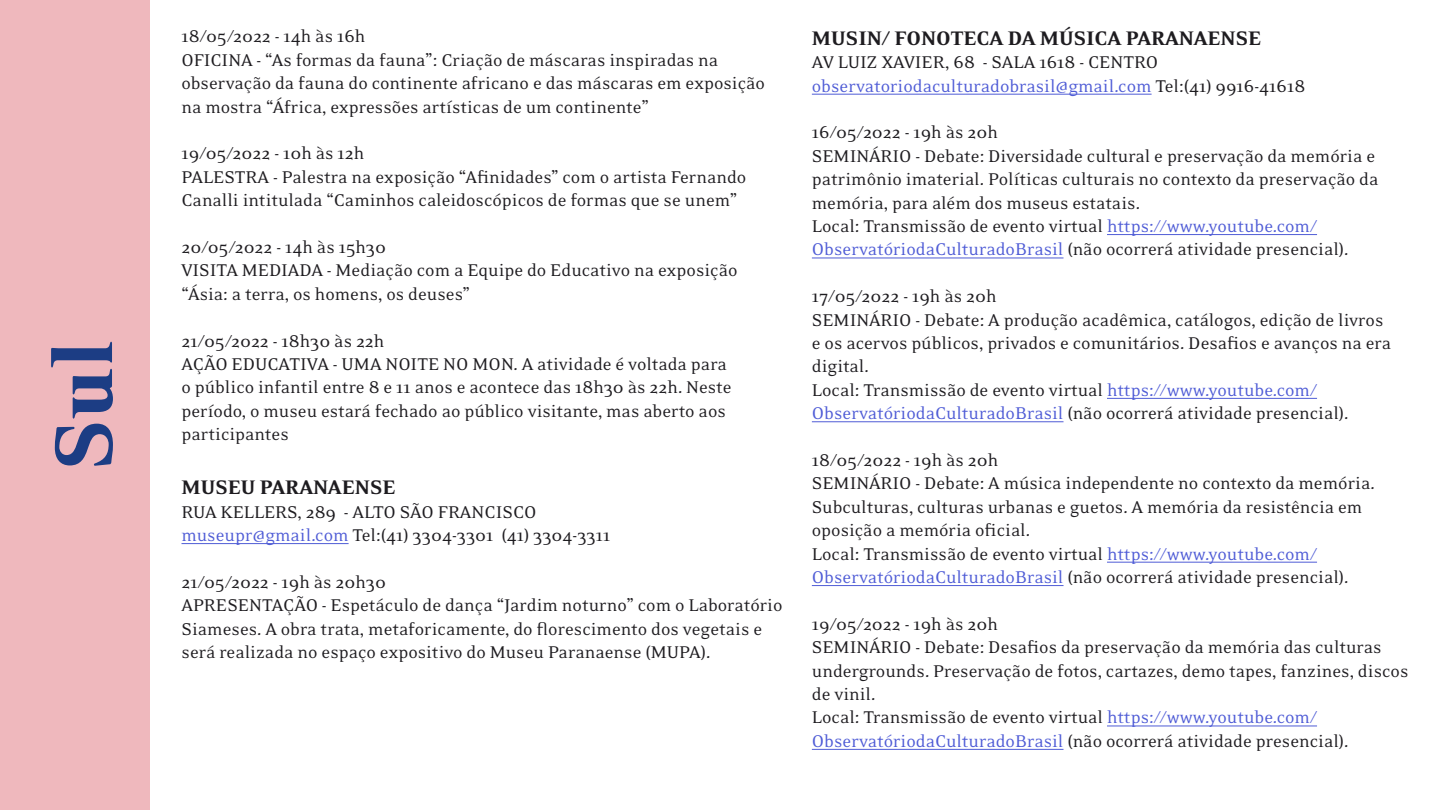
<style>
.page{position:relative;width:1440px;height:810px;background:#fff}
.page>*{position:absolute;margin:0;border:0;box-sizing:border-box;transform-origin:0 0}
.t1{font:900 93.75px "Eidetic Neo OT";color:#1c3d84}
.Museu_-_Negritado{font:900 22.5px "Eidetic Neo OT";color:#1e1c20}
.Texto_Corrido{font:19.5px/23.4px "Eidetic Neo OT";color:#1e1c20}
.s1{color:#4f5cd6}
</style>
<div class="page">
<hr style="left:182px;top:543px;width:167px;height:1px;background:#4f5cd6">
<hr style="left:812px;top:94px;width:340px;height:1px;background:#4f5cd6">
<hr style="left:1107px;top:234px;width:210px;height:1px;background:#4f5cd6">
<hr style="left:812px;top:258px;width:252px;height:1px;background:#4f5cd6">
<hr style="left:1107px;top:398px;width:210px;height:1px;background:#4f5cd6">
<hr style="left:812px;top:422px;width:252px;height:1px;background:#4f5cd6">
<hr style="left:1107px;top:562px;width:210px;height:1px;background:#4f5cd6">
<hr style="left:812px;top:585px;width:252px;height:1px;background:#4f5cd6">
<hr style="left:1107px;top:726px;width:210px;height:1px;background:#4f5cd6">
<hr style="left:812px;top:749px;width:252px;height:1px;background:#4f5cd6">
<div style="left:0;top:0;width:150px;height:810px;background:#efb8bd"></div>
<p class="t1" style="left:36px;top:471px;width:133px;rotate:-90deg">Sul</p>
<p class="Texto_Corrido" style="left:182px;top:25px;width:585px">18/05/2022 - 14h às 16h<br>OFICINA - “As formas da fauna”: Criação de máscaras inspiradas na observação da fauna do continente africano e das máscaras em exposição na mostra “África, expressões artísticas de um continente”</p>
<p class="Texto_Corrido" style="left:182px;top:142px;width:566px">19/05/2022 - 10h às 12h<br>PALESTRA - Palestra na exposição “Afinidades” com o artista Fernando<br>Canalli intitulada “Caminhos caleidoscópicos de formas que se unem”</p>
<p class="Texto_Corrido" style="left:182px;top:236px;width:558px">20/05/2022 - 14h às 15h30<br>VISITA MEDIADA - Mediação com a Equipe do Educativo na exposição “Ásia: a terra, os homens, os deuses”</p>
<p class="Texto_Corrido" style="left:182px;top:330px;width:552px">21/05/2022 - 18h30 às 22h<br>AÇÃO EDUCATIVA - UMA NOITE NO MON. A atividade é voltada para o público infantil entre 8 e 11 anos e acontece das 18h30 às 22h. Neste período, o museu estará fechado ao público visitante, mas aberto aos participantes</p>
<p class="Museu_-_Negritado" style="left:182px;top:476px;width:215px">MUSEU PARANAENSE</p>
<p class="Texto_Corrido" style="left:182px;top:501px;width:431px">RUA KELLERS, 289 - ALTO SÃO FRANCISCO <span class="s1">museupr@gmail.com</span> Tel:(41) 3304-3301 (41) 3304-3311</p>
<p class="Texto_Corrido" style="left:182px;top:571px;width:603px">21/05/2022 - 19h às 20h30<br>APRESENTAÇÃO - Espetáculo de dança “Jardim noturno” com o Laboratório Siameses. A obra trata, metaforicamente, do florescimento dos vegetais e será realizada no espaço expositivo do Museu Paranaense (MUPA).</p>
<p class="Museu_-_Negritado" style="left:812px;top:26px;width:451px">MUSIN/ FONOTECA DA MÚSICA PARANAENSE</p>
<p class="Texto_Corrido" style="left:812px;top:51px;width:495px">AV LUIZ XAVIER, 68 - SALA 1618 - CENTRO <span class="s1">observatoriodaculturadobrasil@gmail.com</span> Tel:(41) 9916-41618</p>
<p class="Texto_Corrido" style="left:812px;top:121px;width:568px">16/05/2022 - 19h às 20h<br>SEMINÁRIO - Debate: Diversidade cultural e preservação da memória e patrimônio imaterial. Políticas culturais no contexto da preservação da memória, para além dos museus estatais.<br>Local: Transmissão de evento virtual <span class="s1">https://www.youtube.com/ ObservatóriodaCulturadoBrasil</span> (não ocorrerá atividade presencial).</p>
<p class="Texto_Corrido" style="left:812px;top:285px;width:581px">17/05/2022 - 19h às 20h<br>SEMINÁRIO - Debate: A produção acadêmica, catálogos, edição de livros e os acervos públicos, privados e comunitários. Desafios e avanços na era digital.<br>Local: Transmissão de evento virtual <span class="s1">https://www.youtube.com/ ObservatóriodaCulturadoBrasil</span> (não ocorrerá atividade presencial).</p>
<p class="Texto_Corrido" style="left:812px;top:449px;width:564px">18/05/2022 - 19h às 20h<br>SEMINÁRIO - Debate: A música independente no contexto da memória.<br>Subculturas, culturas urbanas e guetos. A memória da resistência em oposição a memória oficial.<br>Local: Transmissão de evento virtual <span class="s1">https://www.youtube.com/ ObservatóriodaCulturadoBrasil</span> (não ocorrerá atividade presencial).</p>
<p class="Texto_Corrido" style="left:812px;top:613px;width:598px">19/05/2022 - 19h às 20h<br>SEMINÁRIO - Debate: Desafios da preservação da memória das culturas undergrounds. Preservação de fotos, cartazes, demo tapes, fanzines, discos de vinil.<br>Local: Transmissão de evento virtual <span class="s1">https://www.youtube.com/ ObservatóriodaCulturadoBrasil</span> (não ocorrerá atividade presencial).</p>
</div>
